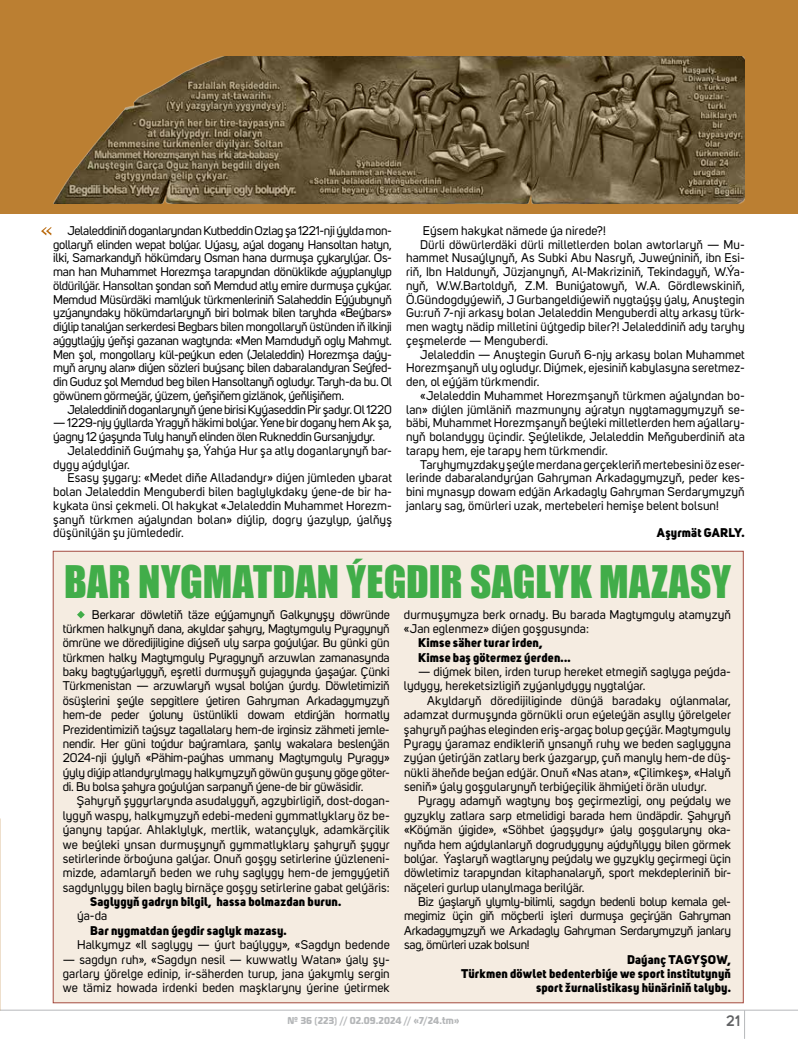
<style>
.page{position:relative;width:798px;height:1063px;background:#fff}
.page>*{position:absolute;margin:0;border:0;box-sizing:border-box;transform-origin:0 0}
.t1{font:41.25px "Impact";letter-spacing:.01em;color:#41ad49}
.t2{font:600 15px "Uni Sans";color:#5f6062}
.t3{font:12.5px/14.4px "Uni Sans";color:#000;text-align:justify}
.t4{font:800 12.5px/14.4px "Uni Sans";letter-spacing:.005em;color:#000}
.t5{font:12.5px/13.8px "Uni Sans";letter-spacing:-.025em;color:#000}
.t6{font:700 10px "Magistral Cond";letter-spacing:.01em;color:#b4b6b8}
</style>
<div class="page">
<hr style="left:0;top:1010px;width:797px;height:1px;background:#b6b8ba">
<svg style="left:744px;top:1011px;width:1px;height:28px"></svg>
<div style="left:0;top:0;width:797px;height:214px;background:#bb7f32"></div>
<div style="left:53px;top:551px;width:690px;height:452px;background:#f5ece1;border:1px solid #a3493e"></div>
<img style="left:53px;top:56px;width:691px;height:147px">
<svg style="left:77px;top:611px;width:8px;height:8px"></svg>
<svg style="left:41px;top:227px;width:11px;height:8px"></svg>
<p class="t3" style="left:53px;top:224px;width:340px;line-height:13.8px;text-indent:14px">Jelaleddiniň doganlaryndan Kutbeddin Ozlag şa 1221-nji ýylda mon&shy;gollaryň elinden wepat bolýar. Uýasy, aýal dogany Hansoltan hatyn, ilki, Samarkandyň hökümdary Osman hana durmuşa çykarylýar. Os&shy;man han Muhammet Horezmşa tarapyndan dönüklikde aýyplanylyp öldürilýär. Hansoltan şondan soň Memdud atly emire durmuşa çykýar.<br>Memdud Müsürdäki mamlýuk türkmenleriniň Salaheddin Eýýubynyň yzýanyndaky hökümdarlarynyň biri bolmak bilen taryhda «Beýbars» diýlip tanalýan serkerdesi Begbars bilen mongollaryň üstünden iň ilkinji aýgytlaýjy ýeňşi gazanan wagtynda: «Men Mamdudyň ogly Mahmyt.<br>Men şol, mongollary kül-peýkun eden (Jelaleddin) Horezmşa daýy&shy;myň aryny alan» diýen sözleri buýsanç bilen dabaralandyran Seýfed&shy;din Guduz şol Memdud beg bilen Hansoltanyň ogludyr. Taryh-da bu. Ol göwünem görmeýär, ýüzem, ýeňşiňem gizlänok, ýeňlişiňem.</p>
<p class="t5" style="left:67px;top:403px;width:326px">Jelaleddiniň doganlarynyň ýene birisi Kyýaseddin Pir şadyr. Ol 1220</p>
<p class="t5" style="left:53px;top:416px;width:340px">— 1229-njy ýyllarda Yragyň häkimi bolýar. Ýene bir dogany hem Ak şa, ýagny 12 ýaşynda Tuly hanyň elinden ölen Rukneddin Gursanjydyr.</p>
<p class="t3" style="left:53px;top:444px;width:338px;line-height:13.8px;text-indent:14px">Jelaleddiniň Guýmahy şa, Ýahýa Hur şa atly doganlarynyň bar&shy;dygy aýdylýar.</p>
<p class="t3" style="left:53px;top:471px;width:340px;line-height:13.8px;text-indent:14px">Esasy şygary: «Medet diňe Alladandyr» diýen jümleden ybarat bolan Jelaleddin Menguberdi bilen baglylykdaky ýene-de bir ha&shy;kykata ünsi çekmeli. Ol hakykat «Jelaleddin Muhammet Horezm&shy;şanyň türkmen aýalyndan bolan» diýlip, dogry ýazylyp, ýalňyş düşünilýän şu jümlededir.</p>
<p class="t3" style="left:422px;top:223px;width:184px">Eýsem hakykat nämede ýa nirede?!</p>
<p class="t3" style="left:420px;top:237px;width:324px">Dürli döwürlerdäki dürli milletlerden bolan awtorlaryň — Mu-</p>
<p class="t3" style="left:406px;top:251px;width:338px">hammet Nusaýlynyň, As Subki Abu Nasryň, Juweýniniň, ibn Esi-</p>
<p class="t3" style="left:406px;top:265px;width:338px">riň, Ibn Haldunyň, Jüzjanynyň, Al-Makriziniň, Tekindagyň, W.Ýa-</p>
<p class="t3" style="left:406px;top:278px;width:340px">nyň, W.W.Bartoldyň, Z.M. Buniýatowyň, W.A. Gördlewskiniň,</p>
<p class="t3" style="left:406px;top:292px;width:340px">Ö.Gündogdyýewiň, J Gurbangeldiýewiň nygtaýşy ýaly, Anuştegin</p>
<p class="t3" style="left:406px;top:306px;width:338px">Gu:ruň 7-nji arkasy bolan Jelaleddin Menguberdi alty arkasy türk-</p>
<p class="t3" style="left:406px;top:320px;width:340px">men wagty nädip milletini üýtgedip biler?! Jelaleddiniň ady taryhy</p>
<p class="t3" style="left:406px;top:333px;width:143px">çeşmelerde — Menguberdi.</p>
<p class="t3" style="left:420px;top:347px;width:326px">Jelaleddin — Anuştegin Guruň 6-njy arkasy bolan Muhammet</p>
<p class="t3" style="left:406px;top:361px;width:338px">Horezmşanyň uly ogludyr. Diýmek, ejesiniň kabylasyna seretmez-</p>
<p class="t3" style="left:406px;top:375px;width:135px">den, ol eýýäm türkmendir.</p>
<p class="t3" style="left:420px;top:388px;width:324px">«Jelaleddin Muhammet Horezmşanyň türkmen aýalyndan bo-</p>
<p class="t3" style="left:406px;top:402px;width:338px">lan» diýlen jümläniň mazmunyny aýratyn nygtamagymyzyň se-</p>
<p class="t3" style="left:406px;top:416px;width:338px">bäbi, Muhammet Horezmşanyň beýleki milletlerden hem aýallary-</p>
<p class="t3" style="left:406px;top:430px;width:340px">nyň bolandygy üçindir. Şeýlelikde, Jelaleddin Meňguberdiniň ata</p>
<p class="t3" style="left:406px;top:443px;width:203px">tarapy hem, eje tarapy hem türkmendir.</p>
<p class="t3" style="left:420px;top:457px;width:324px">Taryhymyzdaky şeýle merdana gerçekleriň mertebesini öz eser-</p>
<p class="t3" style="left:406px;top:471px;width:338px">lerinde dabaralandyrýan Gahryman Arkadagymyzyň, peder kes-</p>
<p class="t3" style="left:406px;top:485px;width:340px">bini mynasyp dowam edýän Arkadagly Gahryman Serdarymyzyň</p>
<p class="t3" style="left:406px;top:498px;width:314px">janlary sag, ömürleri uzak, mertebeleri hemişe belent bolsun!</p>
<p class="t4" style="left:656px;top:526px;width:64px">Aşyrmät GARLY</p>
<p class="t4" style="left:741px;top:526px;width:5px">.</p>
<h1 class="t1" style="left:64px;top:549px;width:668px">BAR NYG-MAT-DAN ÝEG-DIR SAG-LYK MA-ZA-SY</h1>
<p class="t3" style="left:63px;top:607px;width:328px;text-align:left;text-indent:29px">Berkarar döwletiň täze eýýamynyň Galkynyşy döwründe türkmen halkynyň dana, akyldar şahyry, Magtymguly Pyragynyň ömrüne we döredijiligine diýseň uly sarpa goýulýar. Bu günki gün türkmen halky Magtymguly Pyragynyň arzuwlan zamanasynda baky bagtyýarlygyň, eşretli durmuşyň gujagynda ýaşaýar. Çünki Türkmenistan — arzuwlaryň wysal bolýan ýurdy. Döwletimiziň ösüşlerini şeýle sepgitlere ýetiren Gahryman Arkadagymyzyň hem-de peder ýoluny üstünlikli dowam etdirýän hormatly Prezidentimiziň taýsyz tagallalary hem-de irginsiz zähmeti jemle&shy;nendir. Her güni toýdur baýramlara, şanly wakalara beslenýän 2024-nji ýylyň «Pähim-paýhas ummany Magtymguly Pyragy» ýyly diýip atlandyrylmagy halkymyzyň göwün guşuny göge göter&shy;di. Bu bolsa şahyra goýulýan sarpanyň ýene-de bir güwäsidir.</p>
<p class="t3" style="left:63px;top:794px;width:328px;text-align:left;text-indent:14px">Şahyryň şygyrlarynda asudalygyň, agzybirligiň, dost-dogan&shy;lygyň waspy, halkymyzyň edebi-medeni gymmatlyklary öz be&shy;ýanyny tapýar. Ahlaklylyk, mertlik, watançylyk, adamkärçilik we beýleki ynsan durmuşynyň gymmatlyklary şahyryň şygyr setirlerinde örboýuna galýar. Onuň goşgy setirlerine ýüzleneni&shy;mizde, adamlaryň beden we ruhy saglygy hem-de jemgyýetiň sagdynlygy bilen bagly birnäçe goşgy setirlerine gabat gelýäris:</p>
<p class="t4" style="left:90px;top:894px;width:252px">Saglygyň gadryn bilgil, hassa bolmazdan burun.</p>
<p class="t3" style="left:77px;top:909px;width:32px">ýa-da</p>
<p class="t4" style="left:90px;top:923px;width:198px">Bar nygmatdan ýegdir saglyk mazasy.</p>
<p class="t3" style="left:77px;top:938px;width:314px">Halkymyz «Il saglygy — ýurt baýlygy», «Sagdyn bedende</p>
<p class="t3" style="left:63px;top:952px;width:328px">— sagdyn ruh», «Sagdyn nesil — kuwwatly Watan» ýaly şy&shy;garlary ýörelge edinip, ir-säherden turup, jana ýakymly sergin we tämiz howada irdenki beden maşklaryny ýerine ýetirmek</p>
<p class="t3" style="left:404px;top:607px;width:328px">durmuşymyza berk ornady. Bu barada Magtymguly atamyzyň «Jan eglenmez» diýen goşgusynda:</p>
<p class="t4" style="left:418px;top:636px;width:154px">Kimse säher turar irden,<br>Kimse baş götermez ýerden...</p>
<p class="t3" style="left:404px;top:665px;width:327px;text-indent:14px">— diýmek bilen, irden turup hereket etmegiň saglyga peýda&shy;lydygy, hereketsizligiň zyýanlydygy nygtalýar.</p>
<p class="t3" style="left:404px;top:693px;width:328px;text-indent:23px">Akyldaryň döredijiliginde dünýä baradaky oýlanmalar, adamzat durmuşynda görnükli orun eýeleýän asylly ýörelgeler şahyryň paýhas eleginden eriş-argaç bolup geçýär. Magtymguly Pyragy ýaramaz endikleriň ynsanyň ruhy we beden saglygyna zyýan ýetirýän zatlary berk ýazgaryp, çuň manyly hem-de düş&shy;nükli äheňde beýan edýär. Onuň «Nas atan», «Çilimkeş», «Halyň seniň» ýaly goşgularynyň terbiýeçilik ähmiýeti örän uludyr.</p>
<p class="t3" style="left:404px;top:794px;width:328px;text-indent:14px">Pyragy adamyň wagtyny boş geçirmezligi, ony peýdaly we gyzykly zatlara sarp etmelidigi barada hem ündäpdir. Şahyryň «Köýmän ýigide», «Söhbet ýagşydyr» ýaly goşgularyny oka&shy;nyňda hem aýdylanlaryň dogrudygyny aýdyňlygy bilen görmek bolýar. Ýaşlaryň wagtlaryny peýdaly we gyzykly geçirmegi üçin döwletimiz tarapyndan kitaphanalaryň, sport mekdepleriniň bir&shy;näçeleri gurlup ulanylmaga berilýär.</p>
<p class="t3" style="left:404px;top:895px;width:328px;text-indent:14px">Biz ýaşlaryň ylymly-bilimli, sagdyn bedenli bolup kemala gel&shy;megimiz üçin giň möçberli işleri durmuşa geçirýän Gahryman Arkadagymyzyň we Arkadagly Gahryman Serdarymyzyň janlary sag, ömürleri uzak bolsun!</p>
<p class="t4" style="left:461px;top:952px;width:271px;text-align:right">Daýanç Ta-gyşow,<br>Türkmen döwlet bedenterbiýe we sport institutynyň sport žurnalistikasy hünäriniň talyby.</p>
<p class="t6" style="left:287px;top:1015px;width:173px">№ 36 (223) // 02.09.2024 // «7/24.tm»</p>
<p class="t2" style="left:725px;top:1010px;width:15px">21</p>
</div>
